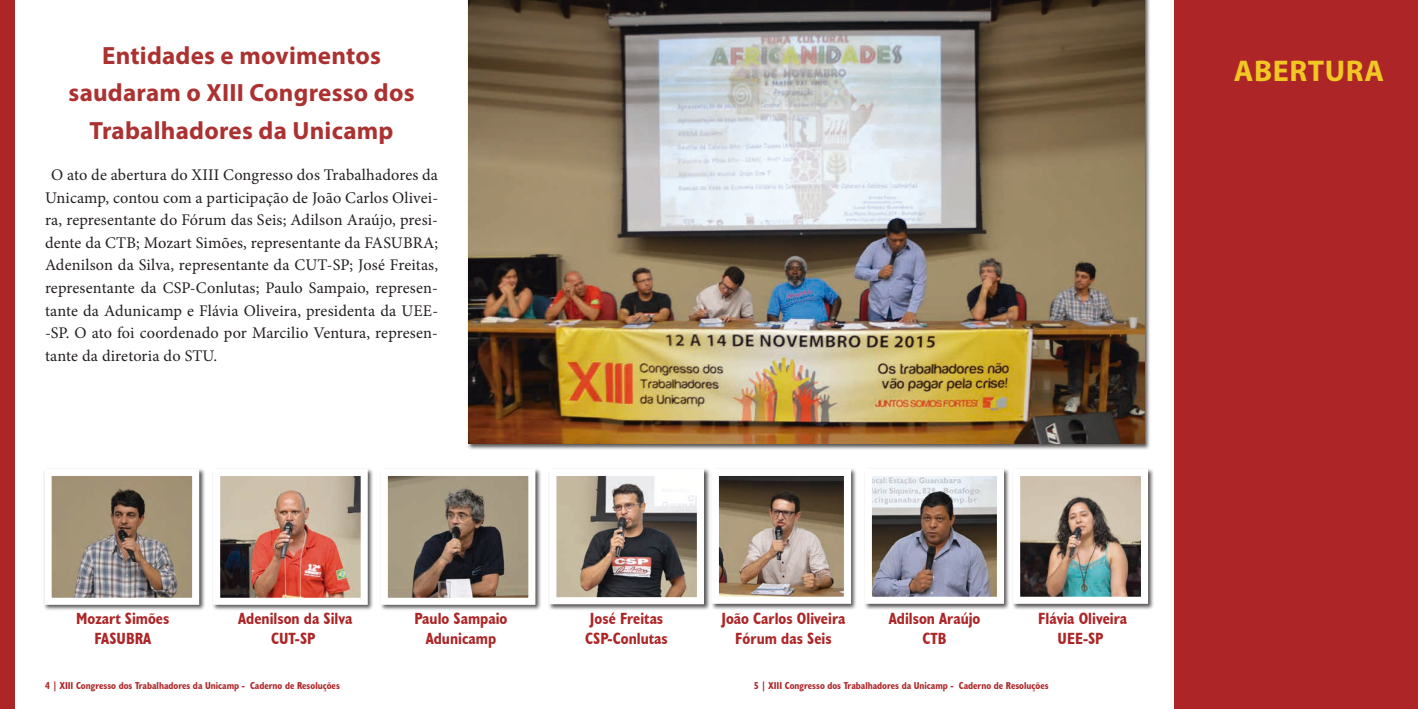
<style>
.page{position:relative;width:1418px;height:709px;background:#fff}
.page>*{position:absolute;margin:0;border:0;box-sizing:border-box;transform-origin:0 0}
.t1{font:700 30px "Myriad Pro";letter-spacing:.02em;color:#f0c723}
.t2{font:700 25px/37.5px "Myriad Pro";letter-spacing:.01em;color:#ab3231;text-align:center}
.t3{font:16.25px/22.5px "Minion Pro";letter-spacing:.01em;color:#231e1f;text-align:justify}
.t4{font:700 condensed 16.25px/20px "Humanist 521 BT";color:#ad2527;text-align:center}
.t5{font:700 condensed 10px "Humanist 521 BT";color:#ad2527}
</style>
<div class="page">
<div style="left:0;top:0;width:15px;height:709px;background:#ad2527"></div>
<div style="left:1174px;top:0;width:243px;height:709px;background:#ad2527"></div>
<div style="left:467px;top:0;width:684px;height:450px;background:#231e1f;opacity:.75"></div>
<img style="left:468px;top:0;width:676px;height:444px">
<div style="left:43px;top:467px;width:163px;height:144px;background:#231e1f;opacity:.75"></div>
<img style="left:53px;top:477px;width:138px;height:120px">
<div style="left:45px;top:469px;width:154px;height:136px;border:7px solid #fff"></div>
<div style="left:212px;top:467px;width:162px;height:144px;background:#231e1f;opacity:.75"></div>
<img style="left:221px;top:477px;width:139px;height:120px">
<div style="left:213px;top:469px;width:155px;height:136px;border:7px solid #fff"></div>
<div style="left:379px;top:467px;width:163px;height:144px;background:#231e1f;opacity:.75"></div>
<img style="left:389px;top:477px;width:138px;height:120px">
<div style="left:381px;top:469px;width:154px;height:136px;border:7px solid #fff"></div>
<div style="left:548px;top:467px;width:162px;height:143px;background:#231e1f;opacity:.75"></div>
<img style="left:557px;top:477px;width:139px;height:119px">
<div style="left:549px;top:469px;width:155px;height:135px;border:7px solid #fff"></div>
<div style="left:710px;top:467px;width:147px;height:143px;background:#231e1f;opacity:.75"></div>
<img style="left:720px;top:477px;width:123px;height:119px">
<div style="left:712px;top:469px;width:139px;height:135px;border:7px solid #fff"></div>
<div style="left:863px;top:467px;width:147px;height:143px;background:#231e1f;opacity:.75"></div>
<img style="left:872px;top:477px;width:124px;height:119px">
<div style="left:864px;top:469px;width:140px;height:135px;border:7px solid #fff"></div>
<div style="left:1011px;top:467px;width:143px;height:143px;background:#231e1f;opacity:.75"></div>
<img style="left:1021px;top:477px;width:119px;height:119px">
<div style="left:1013px;top:469px;width:135px;height:135px;border:7px solid #fff"></div>
<h2 class="t2" style="left:69px;top:36px;width:347px">Entidades e movimentos saudaram o XIII Congresso dos<br>Trabalhadores da Unicamp</h2>
<p class="t3" style="left:45px;top:164px;width:394px;text-indent:6px">O ato de abertura do XIII Congresso dos Trabalhadores da Unicamp, contou com a participação de João Carlos Olivei&shy;ra, representante do Fórum das Seis; Adilson Araújo, presi&shy;dente da CTB; Mozart Simões, representante da FASUBRA; Adenilson da Silva, representante da CUT-SP; José Freitas, representante da CSP-Conlutas; Paulo Sampaio, represen&shy;tante da Adunicamp e Flávia Oliveira, presidenta da UEE--SP. O ato foi coordenado por Marcilio Ventura, represen&shy;tante da diretoria do STU.</p>
<p class="t4" style="left:76px;top:608px;width:95px">Mozart Simões<br>FASUBRA</p>
<p class="t4" style="left:238px;top:608px;width:116px">Adenilson da Silva<br>CUT-SP</p>
<p class="t4" style="left:414px;top:608px;width:94px">Paulo Sampaio<br>Adunicamp</p>
<p class="t4" style="left:585px;top:608px;width:84px;text-align:left">José Freitas<br>CSP-Conlutas</p>
<p class="t4" style="left:721px;top:608px;width:125px">João Carlos Oliveira<br>Fórum das Seis</p>
<p class="t4" style="left:888px;top:608px;width:93px">Adilson Araújo<br>CTB</p>
<p class="t4" style="left:1038px;top:608px;width:91px">Flávia Oliveira<br>UEE-SP</p>
<p class="t5" style="left:45px;top:679px;width:296px">4 | XIII Congresso dos Trabalhadores da Unicamp - Caderno de Resoluções</p>
<p class="t5" style="left:754px;top:679px;width:296px">5 | XIII Congresso dos Trabalhadores da Unicamp - Caderno de Resoluções</p>
<h1 class="t1" style="left:1233px;top:51px;width:152px">ABERTURA</h1>
</div>
